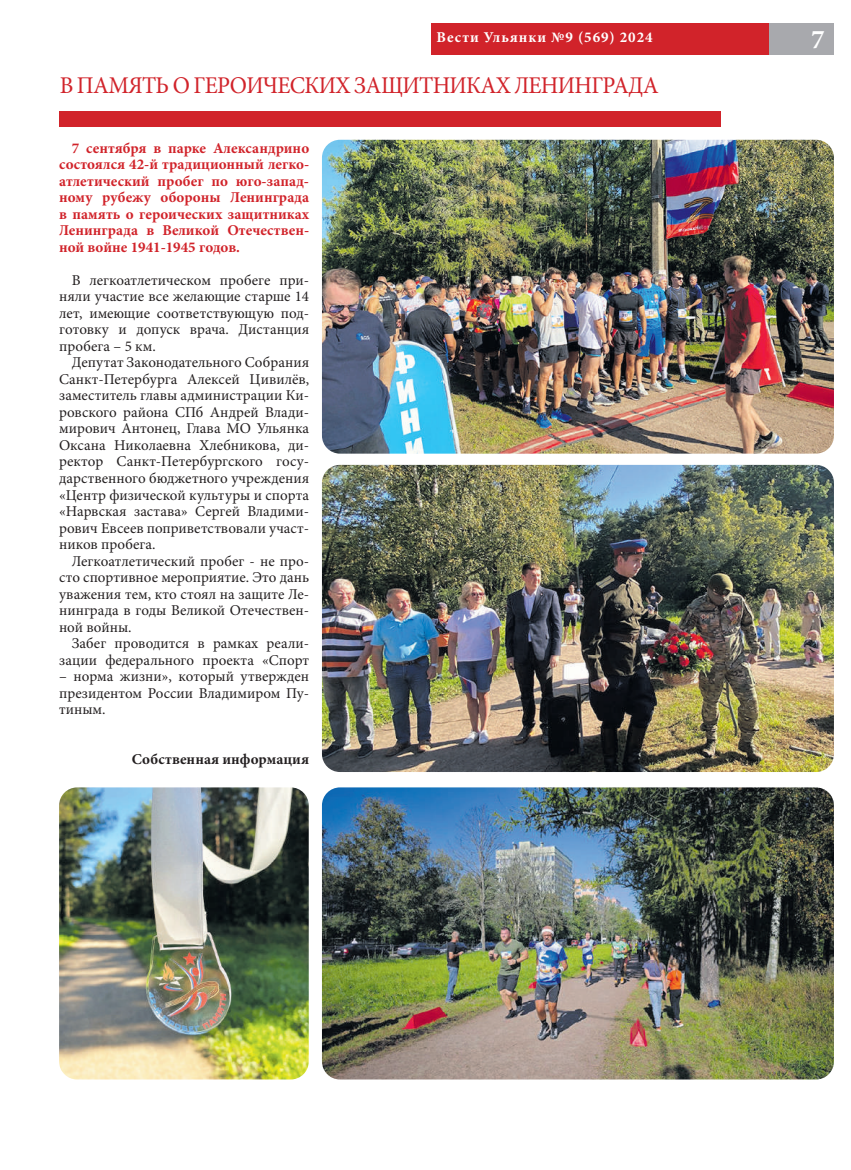
<style>
.page{position:relative;width:851px;height:1170px;background:#fff}
.page>*{position:absolute;margin:0;border:0;box-sizing:border-box;transform-origin:0 0}
.t1{font:700 27px "Minion Pro";color:#fff}
.t2{font:24px "Minion Pro";letter-spacing:-.03em;color:#d1232a;scale:.96 1}
.t3{font:15px/16.5px "Minion Pro";color:#231f20;text-align:justify}
.t4{font:700 15px/16.5px "Minion Pro";color:#d1232a;text-align:justify}
.t5{font:700 15px "Minion Pro";letter-spacing:.06em;color:#fff}
.t6{font:700 15px "Minion Pro";color:#231f20}
</style>
<div class="page">
<div style="left:431px;top:23px;width:339px;height:32px;background:#d1232a"></div>
<div style="left:769px;top:23px;width:64px;height:32px;background:#a8a9ad"></div>
<div style="left:59px;top:111px;width:661px;height:15px;background:#d1232a"></div>
<img style="left:322px;top:140px;width:511px;height:313px;border-radius:18px">
<img style="left:322px;top:465px;width:511px;height:307px;border-radius:18px">
<img style="left:322px;top:787px;width:511px;height:292px;border-radius:18px">
<img style="left:59px;top:787px;width:250px;height:292px;border-radius:18px">
<p class="t5" style="left:436px;top:31px;width:217px">Вести Ульянки №9 (569) 2024</p>
<h1 class="t1" style="left:811px;top:29px;width:15px">7</h1>
<h2 class="t2" style="left:60px;top:76px;width:625px">В ПАМЯТЬ О ГЕРОИЧЕСКИХ ЗАЩИТНИКАХ ЛЕНИНГРАДА</h2>
<p class="t4" style="left:59px;top:141px;width:251px;text-indent:13px">7 сентября в парке Александрино состоялся 42-й традиционный легко&shy;атлетический пробег по юго-запад&shy;ному рубежу обороны Ленинграда в память о героических защитниках Ленинграда в Великой Отечествен&shy;ной войне 1941-1945 годов.</p>
<p class="t3" style="left:59px;top:273px;width:251px;text-indent:13px">В легкоатлетическом пробеге при&shy;няли участие все желающие старше 14 лет, имеющие соответствующую под&shy;готовку и допуск врача. Дистанция пробега – 5 км.</p>
<p class="t3" style="left:59px;top:355px;width:252px;text-indent:13px">Депутат Законодательного Собрания Санкт-Петербурга Алексей Цивилёв, заместитель главы администрации Ки&shy;ровского района СПб Андрей Влади&shy;мирович Антонец, Глава МО Ульянка Оксана Николаевна Хлебникова, ди&shy;ректор Санкт-Петербургского госу&shy;дарственного бюджетного учреждения «Центр физической культуры и спорта «Нарвская застава» Сергей Владими&shy;рович Евсеев поприветствовали участ&shy;ников пробега.</p>
<p class="t3" style="left:59px;top:553px;width:251px;text-indent:13px">Легкоатлетический пробег - не про&shy;сто спортивное мероприятие. Это дань уважения тем, кто стоял на защите Ле&shy;нинграда в годы Великой Отечествен&shy;ной войны.</p>
<p class="t3" style="left:59px;top:636px;width:251px;text-align:right">Забег проводится в рамках реали&shy;зации федерального проекта «Спорт</p>
<p class="t3" style="left:59px;top:669px;width:251px">– норма жизни», который утвержден президентом России Владимиром Пу&shy;тиным.</p>
<p class="t6" style="left:132px;top:752px;width:179px">Собственная информация</p>
</div>
